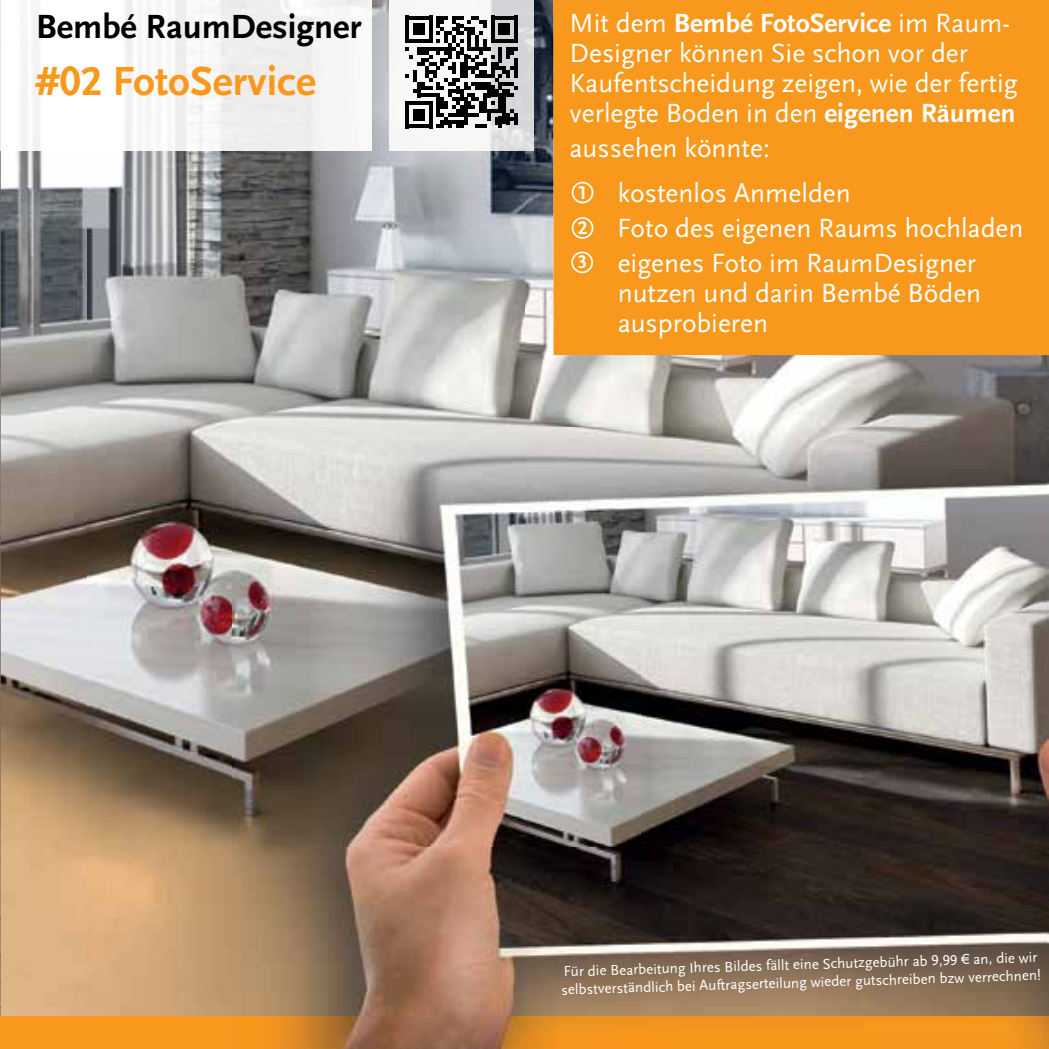
<style>
.page{position:relative;width:1049px;height:1049px;background:#fff}
.page>*{position:absolute;margin:0;border:0;box-sizing:border-box;transform-origin:0 0}
.t1{font:700 42.5px "Scala Sans LF";color:#f8991d}
.t2{font:700 35px "Scala Sans LF";color:#000}
.t3{font:27.5px/30px "Scala Sans LF";color:#fff}
.t4{font:700 19.25px/34.5px "Scala Sans LF";color:#fff;text-align:justify}
.t5{font:15px/18px "Scala Sans LF";color:#fff}
.s1{font-weight:700}
</style>
<div class="page">
<img style="left:0;top:151px;width:87px;height:865px">
<img style="left:524px;top:0;width:87px;height:428px">
<img style="left:350px;top:0;width:86px;height:428px">
<img style="left:436px;top:151px;width:88px;height:277px">
<img style="left:87px;top:151px;width:263px;height:349px">
<img style="left:611px;top:355px;width:438px;height:73px">
<img style="left:87px;top:500px;width:145px;height:516px">
<img style="left:21px;top:0;width:351px;height:151px">
<div style="left:553px;top:0;width:496px;height:355px;background:#f8991d"></div>
<div style="left:572px;top:182px;width:21px;height:21px;border:2px solid #fff;border-radius:50%"></div>
<div style="left:572px;top:217px;width:21px;height:22px;border:2px solid #fff;border-radius:50%"></div>
<div style="left:571px;top:251px;width:22px;height:22px;border:2px solid #fff;border-radius:50%"></div>
<img style="left:389px;top:0;width:144px;height:151px">
<svg style="left:405px;top:16px;width:113px;height:112px"></svg>
<hr style="left:514px;top:113px;width:4px;height:11px;background:#000">
<img style="left:0;top:0;width:1px;height:151px">
<div style="left:0;top:1017px;width:1049px;height:31px;background:#f8991d"></div>
<hr style="left:0;top:1016px;width:1049px;height:2px;background:#f8991d">
<hr style="left:0;top:1046px;width:1049px;height:3px;background:#f8991d">
<img style="left:232px;top:428px;width:817px;height:621px">
<img style="left:232px;top:1018px;width:817px;height:28px">
<p class="t2" style="left:36px;top:7px;width:327px">Bembé RaumDesigner</p>
<h1 class="t1" style="left:36px;top:58px;width:281px">#02 FotoService</h1>
<p class="t3" style="left:569px;top:9px;width:450px">Mit dem <span class="s1">Bembé FotoService</span> im Raum-Designer können Sie schon vor der Kaufentscheidung zeigen, wie der fertig verlegte Boden in den <span class="s1">eigenen Räumen</span></p>
<p class="t3" style="left:618px;top:127px;width:235px;line-height:45px;text-indent:-48px">aussehen könnte: kostenlos Anmelden</p>
<p class="t3" style="left:617px;top:212px;width:408px;line-height:35px">Foto des eigenen Raums hochladen eigenes Foto im RaumDesigner</p>
<p class="t3" style="left:618px;top:279px;width:365px">nutzen und darin Bembé Böden ausprobieren</p>
<p class="t4" style="left:578px;top:176px;width:11px">1<br>2<br>3</p>
<p class="t5" style="left:560px;top:964px;width:481px;rotate:-2deg">Für die Bearbeitung Ihres Bildes fällt eine Schutzgebühr ab 9,99 € an, die wir selbstverständlich bei Auftragserteilung wieder gutschreiben bzw verrechnen!</p>
</div>
